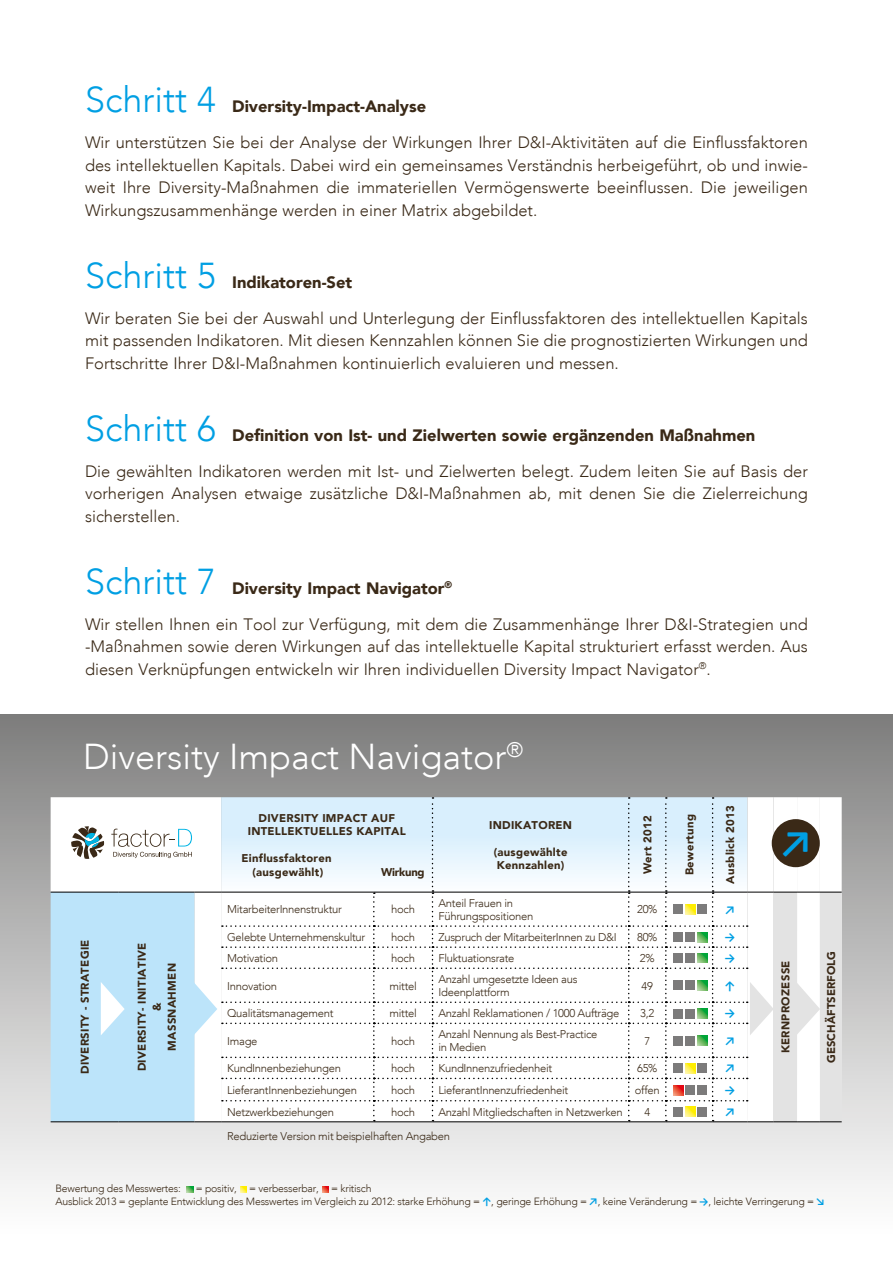
<style>
.page{position:relative;width:893px;height:1263px;background:#fff}
.page>*{position:absolute;margin:0;border:0;box-sizing:border-box;transform-origin:0 0}
.t1{font:700 37.8px "Calibri";color:#009fe3}
.t2{font:36px "Pauser Wondrak";color:#fff}
.t3{font:16.5px/22.5px "Pauser Wondrak";color:#3a2917;text-align:justify}
.t4{font:700 16.5px "Pauser&Wondrak";color:#3a2917}
.t5{font:700 12px "Calibri";color:#009fe3}
.t6{font:11.25px/13.5px "Pauser Wondrak";letter-spacing:-.025em;color:#3a2917}
.t7{font:700 11.25px/13.5px "Pauser&Wondrak";letter-spacing:.025em;color:#3a2917;text-align:center}
.t8{font:700 11.25px "Pauser&Wondrak";color:#3a2917}
.t9{font:700 11.25px "Pauser&Wondrak";letter-spacing:-.025em;color:#3a2917}
.t10{font:10.5px/12.6px "Pauser Wondrak";letter-spacing:-.02em;color:#3a2917}
.s1{font-family:"Pauser Wondrak";font-weight:400;font-size:36px;color:#009fe3}
.s2{font-family:"Calibri";font-weight:700;color:#009fe3}
</style>
<div class="page">
<div style="left:0;top:715px;width:893px;height:524px;background:linear-gradient(to bottom,#80807f,#fff)"></div>
<svg style="left:187px;top:1186px;width:6px;height:6px"></svg>
<svg style="left:240px;top:1186px;width:7px;height:6px"></svg>
<svg style="left:322px;top:1186px;width:7px;height:6px"></svg>
<svg style="left:51px;top:797px;width:791px;height:325px"></svg>
<p class="t4" style="left:85px;top:97px;width:343px"><span class="s1">Schritt 4</span> Diversity-Impact-Analyse</p>
<p class="t3" style="left:85px;top:131px;width:724px">Wir unterstützen Sie bei der Analyse der Wirkungen Ihrer D&amp;I-Aktivitäten auf die Einflussfaktoren des intellektuellen Kapitals. Dabei wird ein gemeinsames Verständnis herbeigeführt, ob und inwie&shy;weit Ihre Diversity-Maßnahmen die immateriellen Vermögenswerte beeinflussen. Die jeweiligen Wirkungszusammenhänge werden in einer Matrix abgebildet.</p>
<p class="t4" style="left:85px;top:272px;width:269px"><span class="s1">Schritt 5</span> Indikatoren-Set</p>
<p class="t3" style="left:85px;top:307px;width:724px">Wir beraten Sie bei der Auswahl und Unterlegung der Einflussfaktoren des intellektuellen Kapitals mit passenden Indikatoren. Mit diesen Kennzahlen können Sie die prognostizierten Wirkungen und Fortschritte Ihrer D&amp;I-Maßnahmen kontinuierlich evaluieren und messen.</p>
<p class="t4" style="left:85px;top:425px;width:672px"><span class="s1">Schritt 6</span> Definition von Ist- und Zielwerten sowie ergänzenden Maßnahmen</p>
<p class="t3" style="left:85px;top:460px;width:724px">Die gewählten Indikatoren werden mit Ist- und Zielwerten belegt. Zudem leiten Sie auf Basis der vorherigen Analysen etwaige zusätzliche D&amp;I-Maßnahmen ab, mit denen Sie die Zielerreichung sicherstellen.</p>
<p class="t4" style="left:85px;top:578px;width:369px"><span class="s1">Schritt 7</span> Diversity Impact Navigator<sup>®</sup></p>
<p class="t3" style="left:85px;top:613px;width:724px">Wir stellen Ihnen ein Tool zur Verfügung, mit dem die Zusammenhänge Ihrer D&amp;I-Strategien und -Maßnahmen sowie deren Wirkungen auf das intellektuelle Kapital strukturiert erfasst werden. Aus diesen Verknüpfungen entwickeln wir Ihren individuellen Diversity Impact Navigator<sup>®</sup>.</p>
<h2 class="t2" style="left:83px;top:736px;width:442px">Diversity Impact Navigator<sup>®</sup></h2>
<p class="t7" style="left:248px;top:811px;width:160px">DIVERSITY IMPACT AUF<br>INTELLEKTUELLES KAPITAL</p>
<p class="t7" style="left:242px;top:852px;width:92px">Einflussfaktoren (ausgewählt)</p>
<p class="t9" style="left:381px;top:865px;width:45px">Wirkung</p>
<p class="t7" style="left:489px;top:818px;width:85px">INDIKATOREN</p>
<p class="t7" style="left:494px;top:845px;width:75px;text-align:left">(ausgewählte<br>Kennzahlen)</p>
<p class="t7" style="left:641px;top:874px;width:61px;rotate:-90deg">Wert 2012</p>
<p class="t7" style="left:683px;top:875px;width:62px;rotate:-90deg">Bewertung</p>
<p class="t7" style="left:723px;top:884px;width:79px;rotate:-90deg">Ausblick 2013</p>
<p class="t7" style="left:78px;top:1074px;width:135px;rotate:-90deg">DIVERSITY - Strategie</p>
<p class="t7" style="left:134px;top:1071px;width:130px;line-height:15px;rotate:-90deg">DIVERSITY- INITIATIVE &amp;<br>MASSNAHMEN</p>
<p class="t6" style="left:227px;top:903px;width:116px">MitarbeiterInnenstruktur</p>
<p class="t6" style="left:391px;top:903px;width:25px">hoch</p>
<p class="t6" style="left:438px;top:896px;width:96px">Anteil Frauen in<br>Führungspositionen</p>
<p class="t6" style="left:637px;top:903px;width:22px">20%</p>
<p class="t5" style="left:725px;top:902px;width:12px">↗</p>
<p class="t6" style="left:227px;top:930px;width:140px">Gelebte Unternehmenskultur</p>
<p class="t6" style="left:391px;top:930px;width:25px">hoch</p>
<p class="t6" style="left:438px;top:930px;width:180px">Zuspruch der MitarbeiterInnen zu D&amp;I</p>
<p class="t6" style="left:637px;top:930px;width:22px">80%</p>
<p class="t5" style="left:725px;top:929px;width:12px">→</p>
<p class="t6" style="left:227px;top:951px;width:53px">Motivation</p>
<p class="t6" style="left:391px;top:951px;width:25px">hoch</p>
<p class="t6" style="left:438px;top:951px;width:78px">Fluktuationsrate</p>
<p class="t6" style="left:640px;top:951px;width:16px">2%</p>
<p class="t5" style="left:725px;top:950px;width:12px">→</p>
<p class="t6" style="left:227px;top:979px;width:52px">Innovation</p>
<p class="t6" style="left:389px;top:979px;width:29px">mittel</p>
<p class="t6" style="left:438px;top:972px;width:141px">Anzahl umgesetzte Ideen aus<br>Ideenplattform</p>
<p class="t6" style="left:642px;top:979px;width:13px">49</p>
<p class="t5" style="left:725px;top:978px;width:12px">↑</p>
<p class="t6" style="left:227px;top:1006px;width:108px">Qualitätsmanagement</p>
<p class="t6" style="left:389px;top:1006px;width:29px">mittel</p>
<p class="t6" style="left:438px;top:1006px;width:182px">Anzahl Reklamationen / 1000 Aufträge</p>
<p class="t6" style="left:640px;top:1006px;width:16px">3,2</p>
<p class="t5" style="left:725px;top:1006px;width:12px">→</p>
<p class="t6" style="left:227px;top:1034px;width:32px">Image</p>
<p class="t6" style="left:391px;top:1034px;width:25px">hoch</p>
<p class="t6" style="left:438px;top:1027px;width:161px">Anzahl Nennung als Best-Practice in Medien</p>
<p class="t6" style="left:644px;top:1034px;width:7px">7</p>
<p class="t5" style="left:725px;top:1033px;width:12px">↗</p>
<p class="t6" style="left:227px;top:1061px;width:115px">KundInnenbeziehungen</p>
<p class="t6" style="left:391px;top:1061px;width:25px">hoch</p>
<p class="t6" style="left:438px;top:1061px;width:115px">KundInnenzufriedenheit</p>
<p class="t6" style="left:637px;top:1061px;width:22px">65%</p>
<p class="t5" style="left:725px;top:1061px;width:12px">↗</p>
<p class="t6" style="left:227px;top:1083px;width:131px">LieferantInnenbeziehungen</p>
<p class="t6" style="left:391px;top:1083px;width:25px">hoch</p>
<p class="t6" style="left:438px;top:1083px;width:131px">LieferantInnenzufriedenheit</p>
<p class="t6" style="left:635px;top:1083px;width:26px">offen</p>
<p class="t5" style="left:725px;top:1082px;width:12px">→</p>
<p class="t6" style="left:227px;top:1105px;width:108px">Netzwerkbeziehungen</p>
<p class="t6" style="left:391px;top:1105px;width:25px">hoch</p>
<p class="t6" style="left:438px;top:1105px;width:186px">Anzahl Mitgliedschaften in Netzwerken</p>
<p class="t6" style="left:644px;top:1105px;width:7px">4</p>
<p class="t5" style="left:725px;top:1104px;width:12px">↗</p>
<p class="t6" style="left:227px;top:1129px;width:224px">Reduzierte Version mit beispielhaften Angaben</p>
<h1 class="t1" style="left:781px;top:819px;width:33px">↗</h1>
<p class="t7" style="left:779px;top:1053px;width:93px;rotate:-90deg">Kernprozesse</p>
<p class="t8" style="left:824px;top:1063px;width:113px;rotate:-90deg">GESCHÄFTSERFOLG</p>
<p class="t10" style="left:56px;top:1182px;width:771px;text-indent:140px">= positiv, = verbesserbar, = kritisch<br>Ausblick 2013 = geplante Entwicklung des Messwertes im Vergleich zu 2012: starke Erhöhung = <span class="s2">↑</span>, geringe Erhöhung = <span class="s2">↗</span>, keine Veränderung = <span class="s2">→</span>, leichte Verringerung = <span class="s2">↘</span></p>
<p class="t10" style="left:56px;top:1182px;width:127px">Bewertung des Messwertes:</p>
</div>
